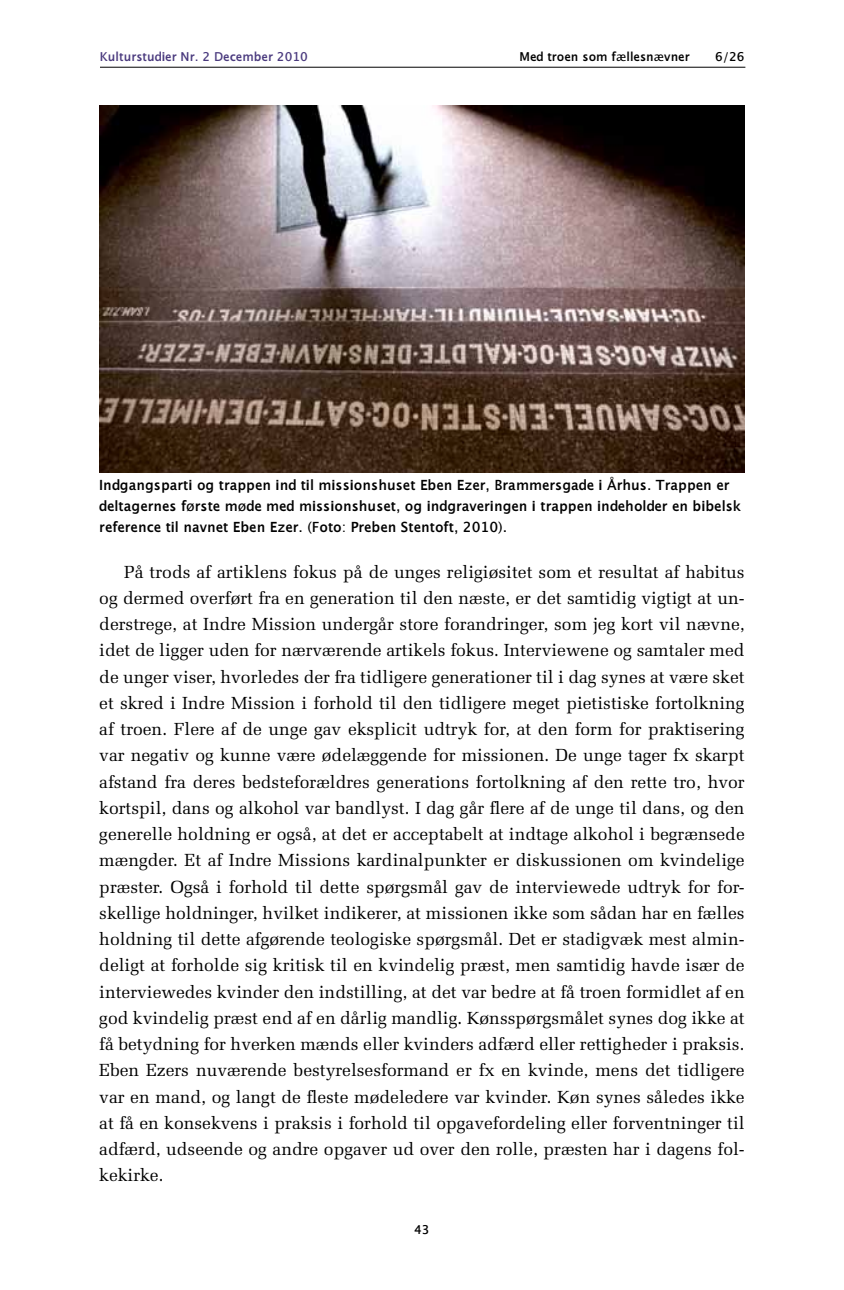
<style>
.page{position:relative;width:844px;height:1290px;background:#fff}
.page>*{position:absolute;margin:0;border:0;box-sizing:border-box;transform-origin:0 0}
.t1{font:17.5px/26.2px "Melior LTCE";color:#000;text-align:justify}
.t2{font:14px/21px "Lucida Grande";color:#000}
.t3{font:12.25px "Lucida Grande";color:#000}
.t4{font:12.25px "Lucida Grande";color:#4a3a7e}
</style>
<div class="page">
<hr style="left:100px;top:67px;width:645px;height:1px;background:#000">
<img style="left:99px;top:105px;width:645px;height:367px">
<p class="t4" style="left:100px;top:49px;width:209px">Kulturstudier Nr. 2 December 2010</p>
<p class="t3" style="left:519px;top:49px;width:172px">Med troen som fællesnævner</p>
<p class="t3" style="left:714px;top:49px;width:31px">6/26</p>
<p class="t2" style="left:99px;top:475px;width:643px">Indgangsparti og trappen ind til missionshuset Eben Ezer, Brammersgade i Århus. Trappen er deltagernes første møde med missionshuset, og indgraveringen i trappen indeholder en bibelsk reference til navnet Eben Ezer. (Foto: Preben Stentoft, 2010).</p>
<p class="t1" style="left:99px;top:558px;width:646px;text-indent:25px">På trods af artiklens fokus på de unges religiøsitet som et resultat af habitus og dermed overført fra en generation til den næste, er det samtidig vigtigt at un&shy;derstrege, at Indre Mission undergår store forandringer, som jeg kort vil nævne, idet de ligger uden for nærværende artikels fokus. Interviewene og samtaler med de unger viser, hvorledes der fra tidligere generationer til i dag synes at være sket et skred i Indre Mission i forhold til den tidligere meget pietistiske fortolkning af troen. Flere af de unge gav eksplicit udtryk for, at den form for praktisering var negativ og kunne være ødelæggende for missionen. De unge tager fx skarpt afstand fra deres bedsteforældres generations fortolkning af den rette tro, hvor kortspil, dans og alkohol var bandlyst. I dag går flere af de unge til dans, og den generelle holdning er også, at det er acceptabelt at indtage alkohol i begrænsede mængder. Et af Indre Missions kardinalpunkter er diskussionen om kvindelige præster. Også i forhold til dette spørgsmål gav de interviewede udtryk for for&shy;skellige holdninger, hvilket indikerer, at missionen ikke som sådan har en fælles holdning til dette afgørende teologiske spørgsmål. Det er stadigvæk mest almin&shy;deligt at forholde sig kritisk til en kvindelig præst, men samtidig havde især de interviewedes kvinder den indstilling, at det var bedre at få troen formidlet af en god kvindelig præst end af en dårlig mandlig. Kønsspørgsmålet synes dog ikke at få betydning for hverken mænds eller kvinders adfærd eller rettigheder i praksis.<br>Eben Ezers nuværende bestyrelsesformand er fx en kvinde, mens det tidligere var en mand, og langt de fleste mødeledere var kvinder. Køn synes således ikke at få en konsekvens i praksis i forhold til opgavefordeling eller forventninger til adfærd, udseende og andre opgaver ud over den rolle, præsten har i dagens fol&shy;kekirke.</p>
<p class="t3" style="left:414px;top:1221px;width:17px">43</p>
</div>
